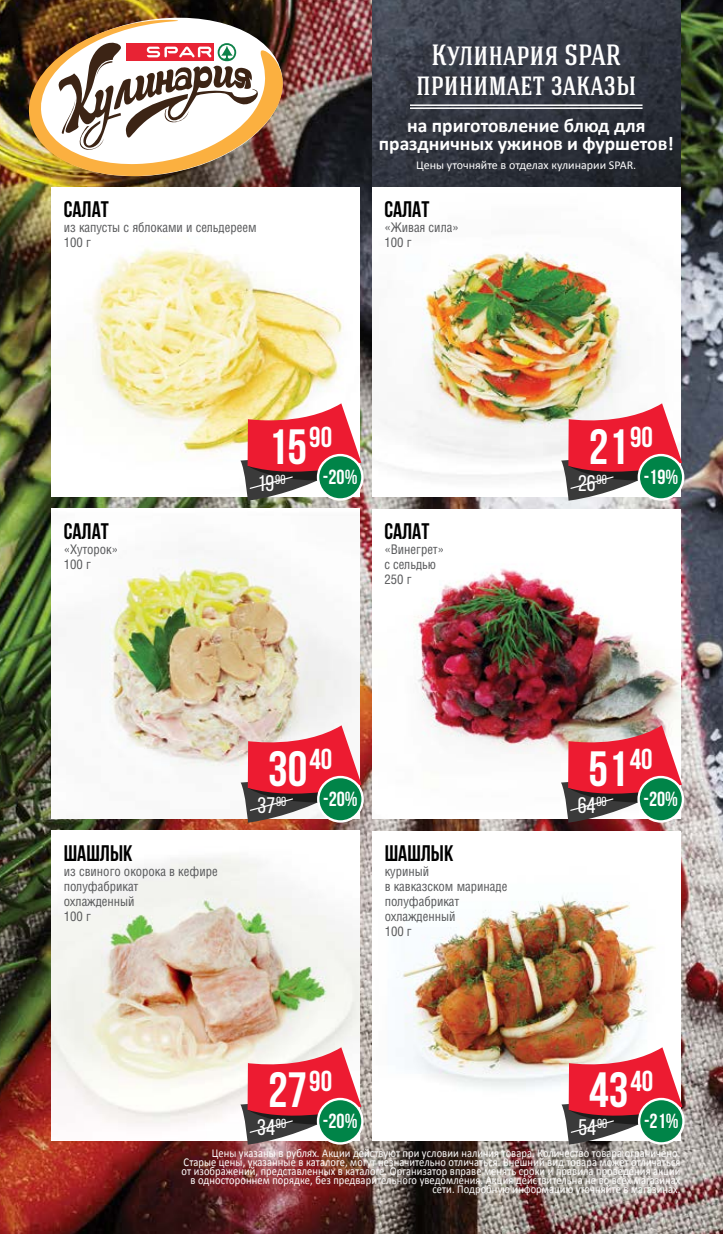
<style>
.page{position:relative;width:723px;height:1234px;background:#fff}
.page>*{position:absolute;margin:0;border:0;box-sizing:border-box;transform-origin:0 0}
.t1{font:700 49.5px "Bebas Neue";color:#fff}
.t2{font:500 29.25px/30px "Hagin Caps";color:#fff;text-align:center}
.t3{font:700 22.5px "Bebas Neue";color:#000}
.t4{font:22.5px "Bebas Neue";color:#fff}
.t5{font:700 20.4px "Bebas Neue";color:#fff}
.t6{font:700 19.5px/18.5px "Calibri";color:#fff;text-align:center}
.t7{font:12.75px/15px "AG Letterica Condensed C";color:#58595b}
.t8{font:12px/9px "Calibri";letter-spacing:.01em;color:#fff;text-align:right;scale:.87 1}
.t9{font:12px "Calibri";letter-spacing:.01em;color:#fff}
</style>
<div class="page">
<img style="left:0;top:0;width:723px;height:1233px">
<img style="left:372px;top:0;width:308px;height:187px">
<img style="left:29px;top:9px;width:254px;height:11px">
<img style="left:29px;top:20px;width:254px;height:156px">
<svg style="left:53px;top:34px;width:208px;height:123px"></svg>
<hr style="left:410px;top:104px;width:232px;height:2px;background:#fff">
<hr style="left:410px;top:107px;width:232px;height:2px;background:#fff">
<img style="left:51px;top:830px;width:308px;height:309px">
<img style="left:372px;top:832px;width:308px;height:307px">
<img style="left:51px;top:509px;width:308px;height:309px">
<img style="left:51px;top:187px;width:308px;height:309px">
<img style="left:372px;top:187px;width:308px;height:309px">
<img style="left:372px;top:512px;width:308px;height:306px">
<div style="left:317px;top:454px;width:47px;height:46px;border:2px solid #fff;border-radius:50%"></div>
<svg style="left:240px;top:403px;width:121px;height:97px"></svg>
<svg style="left:561px;top:725px;width:121px;height:97px;background:#b26162"></svg>
<div style="left:317px;top:775px;width:47px;height:47px;border:2px solid #fff;border-radius:50%"></div>
<svg style="left:241px;top:725px;width:120px;height:97px"></svg>
<svg style="left:561px;top:403px;width:121px;height:97px"></svg>
<div style="left:638px;top:1097px;width:47px;height:47px;border:2px solid #fff;border-radius:50%"></div>
<svg style="left:561px;top:1047px;width:121px;height:97px"></svg>
<div style="left:317px;top:1097px;width:47px;height:47px;border:2px solid #fff;border-radius:50%"></div>
<svg style="left:240px;top:1047px;width:121px;height:97px"></svg>
<h3 class="t3" style="left:64px;top:197px;width:47px">Салат</h3>
<p class="t7" style="left:64px;top:219px;width:194px">из капусты с яблоками и сельдереем<br>100 г</p>
<h2 class="t2" style="left:416px;top:39px;width:222px">Кулинария SPAR принимает заказы</h2>
<h3 class="t6" style="left:379px;top:116px;width:296px">на приготовление блюд для праздничных ужинов и фуршетов!</h3>
<p class="t9" style="left:416px;top:157px;width:221px">Цены уточняйте в отделах кулинарии SPAR.</p>
<h3 class="t3" style="left:384px;top:197px;width:47px">Салат</h3>
<p class="t7" style="left:384px;top:219px;width:76px">«Живая сила»<br>100 г</p>
<h3 class="t3" style="left:64px;top:519px;width:47px">Салат</h3>
<p class="t7" style="left:64px;top:542px;width:56px">«Хуторок»<br>100 г</p>
<h1 class="t1" style="left:268px;top:419px;width:66px">15<sup>90</sup></h1>
<h3 class="t4" style="left:258px;top:471px;width:29px">19<sup>90</sup></h3>
<h3 class="t5" style="left:323px;top:465px;width:36px">-20%</h3>
<h3 class="t3" style="left:384px;top:518px;width:47px">Салат</h3>
<p class="t7" style="left:384px;top:541px;width:61px">«Винегрет» с сельдью<br>250 г</p>
<h3 class="t3" style="left:64px;top:840px;width:70px">Шашлык</h3>
<p class="t7" style="left:64px;top:863px;width:156px">из свиного окорока в кефире полуфабрикат<br>охлажденный<br>100 г</p>
<h1 class="t1" style="left:268px;top:741px;width:66px">30<sup>40</sup></h1>
<h3 class="t4" style="left:258px;top:793px;width:30px">37<sup>90</sup></h3>
<h3 class="t5" style="left:323px;top:787px;width:36px">-20%</h3>
<h3 class="t3" style="left:385px;top:840px;width:70px">Шашлык</h3>
<p class="t7" style="left:385px;top:863px;width:124px">куриный<br>в кавказском маринаде полуфабрикат охлажденный<br>100 г</p>
<h1 class="t1" style="left:268px;top:1062px;width:66px">27<sup>90</sup></h1>
<h3 class="t4" style="left:257px;top:1114px;width:30px">34<sup>90</sup></h3>
<h3 class="t5" style="left:323px;top:1109px;width:36px">-20%</h3>
<h1 class="t1" style="left:589px;top:419px;width:66px">21<sup>90</sup></h1>
<h3 class="t4" style="left:578px;top:471px;width:30px">26<sup>90</sup></h3>
<h3 class="t5" style="left:644px;top:465px;width:36px">-19%</h3>
<h1 class="t1" style="left:588px;top:741px;width:66px">51<sup>40</sup></h1>
<h3 class="t4" style="left:578px;top:793px;width:30px">64<sup>00</sup></h3>
<h3 class="t5" style="left:643px;top:787px;width:36px">-20%</h3>
<h1 class="t1" style="left:589px;top:1062px;width:66px">43<sup>40</sup></h1>
<h3 class="t4" style="left:578px;top:1114px;width:30px">54<sup>90</sup></h3>
<h3 class="t5" style="left:644px;top:1109px;width:36px">-21%</h3>
<p class="t8" style="left:182px;top:1148px;width:575px">Цены указаны в рублях. Акции действуют при условии наличия товара. Количество товара ограничено.<br>Старые цены, указанные в каталоге, могут незначительно отличаться. Внешний вид товара может отличаться от изображений, представленных в каталоге. Организатор вправе менять сроки и правила проведения акции в одностороннем порядке, без предварительного уведомления. Акция действительна не во всех магазинах сети. Подробную информацию уточняйте в магазинах.</p>
</div>
